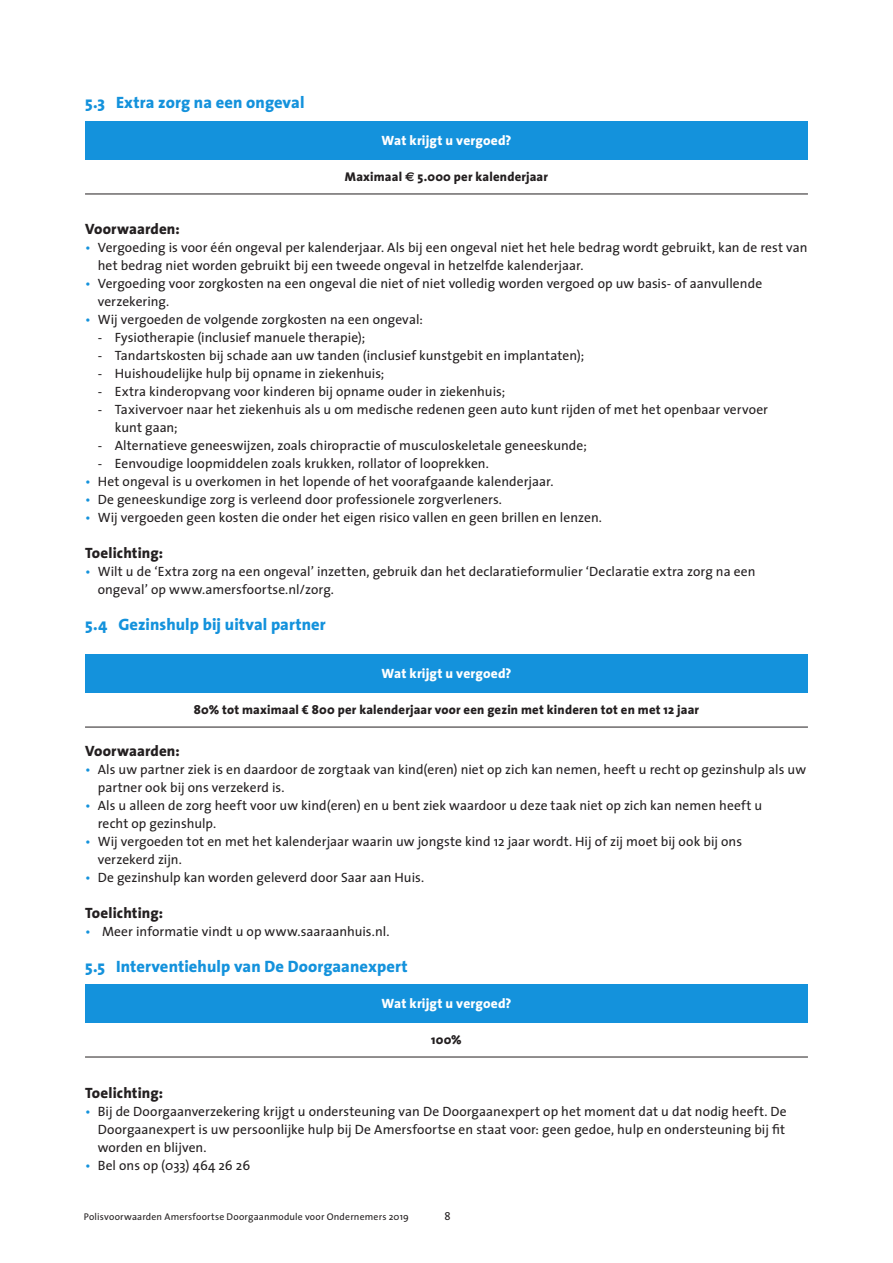
<style>
.page{position:relative;width:893px;height:1263px;background:#fff}
.page>*{position:absolute;margin:0;border:0;box-sizing:border-box;transform-origin:0 0}
._1-Subkop{font:800 16.5px "The Sans";letter-spacing:.005em;color:#1492dc}
._3-Subsubkop_zwart{font:800 15px "The Sans";letter-spacing:.01em;color:#231f20}
._1-Subkop-2{font:800 15px "The Sans";letter-spacing:.01em;color:#231f20}
._4-Platte_tekst_insp{font:13.5px/18px "The Sans";letter-spacing:.005em;color:#231f20}
._1-Tabel_kop_wit{font:800 13.5px "The Sans";letter-spacing:.01em;color:#fff}
._0-Platte_tekst{font:13.5px "The Sans";letter-spacing:.005em;color:#231f20}
._2-Tabel_subkop{font:800 12.75px "The Sans";letter-spacing:.015em;color:#231f20}
.t1{font:11.25px "The Sans";color:#231f20}
.t2{font:9.75px "The Sans";letter-spacing:.02em;color:#231f20}
.s1{font-family:"Euro Sans";font-weight:700}
.s2{color:#1492dc}
</style>
<div class="page">
<div style="left:85px;top:121px;width:723px;height:38px;background:#1492dc"></div>
<hr style="left:85px;top:194px;width:723px;height:1px;background:#231f20">
<div style="left:85px;top:654px;width:723px;height:38px;background:#1492dc"></div>
<hr style="left:85px;top:727px;width:723px;height:1px;background:#231f20">
<div style="left:85px;top:984px;width:723px;height:38px;background:#1492dc"></div>
<hr style="left:85px;top:1057px;width:723px;height:1px;background:#231f20">
<p class="_1-Subkop" style="left:85px;top:88px;width:221px">5.3 Extra zorg na een ongeval</p>
<p class="_1-Tabel_kop_wit" style="left:381px;top:129px;width:131px">Wat krijgt u vergoed?</p>
<p class="_2-Tabel_subkop" style="left:345px;top:166px;width:205px">Maximaal <span class="s1">€</span> 5.000 per kalenderjaar</p>
<p class="_3-Subsubkop_zwart" style="left:85px;top:216px;width:96px">Voorwaarden:</p>
<p class="_4-Platte_tekst_insp" style="left:98px;top:238px;width:711px;text-indent:-13px"><span class="s2">•</span> Vergoeding is voor één ongeval per kalenderjaar. Als bij een ongeval niet het hele bedrag wordt gebruikt, kan de rest van het bedrag niet worden gebruikt bij een tweede ongeval in hetzelfde kalenderjaar.</p>
<p class="_4-Platte_tekst_insp" style="left:98px;top:274px;width:666px;text-indent:-13px"><span class="s2">•</span> Vergoeding voor zorgkosten na een ongeval die niet of niet volledig worden vergoed op uw basis- of aanvullende verzekering.</p>
<p class="_4-Platte_tekst_insp" style="left:85px;top:310px;width:339px"><span class="s2">•</span> Wij vergoeden de volgende zorgkosten na een ongeval:</p>
<p class="_4-Platte_tekst_insp" style="left:98px;top:328px;width:269px">- Fysiotherapie (inclusief manuele therapie);</p>
<p class="_4-Platte_tekst_insp" style="left:98px;top:346px;width:488px">- Tandartskosten bij schade aan uw tanden (inclusief kunstgebit en implantaten);</p>
<p class="_4-Platte_tekst_insp" style="left:98px;top:364px;width:288px">- Huishoudelijke hulp bij opname in ziekenhuis;</p>
<p class="_4-Platte_tekst_insp" style="left:98px;top:382px;width:409px">- Extra kinderopvang voor kinderen bij opname ouder in ziekenhuis;</p>
<p class="_4-Platte_tekst_insp" style="left:115px;top:400px;width:655px;text-indent:-17px">- Taxivervoer naar het ziekenhuis als u om medische redenen geen auto kunt rijden of met het openbaar vervoer kunt gaan;</p>
<p class="_4-Platte_tekst_insp" style="left:98px;top:436px;width:491px">- Alternatieve geneeswijzen, zoals chiropractie of musculoskeletale geneeskunde;</p>
<p class="_4-Platte_tekst_insp" style="left:98px;top:454px;width:393px">- Eenvoudige loopmiddelen zoals krukken, rollator of looprekken.</p>
<p class="_4-Platte_tekst_insp" style="left:85px;top:472px;width:470px"><span class="s2">•</span> Het ongeval is u overkomen in het lopende of het voorafgaande kalenderjaar.</p>
<p class="_4-Platte_tekst_insp" style="left:85px;top:490px;width:418px"><span class="s2">•</span> De geneeskundige zorg is verleend door professionele zorgverleners.</p>
<p class="_4-Platte_tekst_insp" style="left:85px;top:508px;width:518px"><span class="s2">•</span> Wij vergoeden geen kosten die onder het eigen risico vallen en geen brillen en lenzen.</p>
<p class="_3-Subsubkop_zwart" style="left:85px;top:540px;width:80px">Toelichting:</p>
<p class="_4-Platte_tekst_insp" style="left:98px;top:562px;width:659px;text-indent:-13px"><span class="s2">•</span> Wilt u de ‘Extra zorg na een ongeval’ inzetten, gebruik dan het declaratieformulier ‘Declaratie extra zorg na een ongeval’ op www.amersfoortse.nl/zorg.</p>
<p class="_1-Subkop" style="left:85px;top:610px;width:242px">5.4 Gezinshulp bij uitval partner</p>
<p class="_1-Tabel_kop_wit" style="left:381px;top:662px;width:131px">Wat krijgt u vergoed?</p>
<p class="_2-Tabel_subkop" style="left:194px;top:699px;width:507px">80% tot maximaal € 800 per kalenderjaar voor een gezin met kinderen tot en met 12 jaar</p>
<p class="_1-Subkop-2" style="left:85px;top:738px;width:96px">Voorwaarden:</p>
<p class="_4-Platte_tekst_insp" style="left:98px;top:760px;width:710px;text-indent:-13px"><span class="s2">•</span> Als uw partner ziek is en daardoor de zorgtaak van kind(eren) niet op zich kan nemen, heeft u recht op gezinshulp als uw partner ook bij ons verzekerd is.</p>
<p class="_4-Platte_tekst_insp" style="left:98px;top:796px;width:666px;text-indent:-13px"><span class="s2">•</span> Als u alleen de zorg heeft voor uw kind(eren) en u bent ziek waardoor u deze taak niet op zich kan nemen heeft u recht op gezinshulp.</p>
<p class="_4-Platte_tekst_insp" style="left:98px;top:832px;width:646px;text-indent:-13px"><span class="s2">•</span> Wij vergoeden tot en met het kalenderjaar waarin uw jongste kind 12 jaar wordt. Hij of zij moet bij ook bij ons verzekerd zijn.</p>
<p class="_4-Platte_tekst_insp" style="left:85px;top:868px;width:341px"><span class="s2">•</span> De gezinshulp kan worden geleverd door Saar aan Huis.</p>
<p class="_3-Subsubkop_zwart" style="left:85px;top:900px;width:80px">Toelichting:</p>
<p class="_0-Platte_tekst" style="left:85px;top:920px;width:306px"><span class="s2">•</span> Meer informatie vindt u op www.saaraanhuis.nl.</p>
<p class="_1-Subkop" style="left:85px;top:952px;width:324px">5.5 Interventiehulp van De Doorgaanexpert</p>
<p class="_1-Tabel_kop_wit" style="left:381px;top:992px;width:131px">Wat krijgt u vergoed?</p>
<p class="_2-Tabel_subkop" style="left:431px;top:1029px;width:32px">100%</p>
<p class="_3-Subsubkop_zwart" style="left:85px;top:1080px;width:80px">Toelichting:</p>
<p class="_4-Platte_tekst_insp" style="left:98px;top:1102px;width:690px;text-align:justify;text-indent:-13px"><span class="s2">•</span> Bij de Doorgaanverzekering krijgt u ondersteuning van De Doorgaanexpert op het moment dat u dat nodig heeft. De Doorgaanexpert is uw persoonlijke hulp bij De Amersfoortse en staat voor: geen gedoe, hulp en ondersteuning bij fit worden en blijven.</p>
<p class="_4-Platte_tekst_insp" style="left:85px;top:1156px;width:167px"><span class="s2">•</span> Bel ons op (033) 464 26 26</p>
<p class="t2" style="left:84px;top:1208px;width:326px">Polisvoorwaarden Amersfoortse Doorgaanmodule voor Ondernemers 2019</p>
<p class="t1" style="left:444px;top:1207px;width:8px">8</p>
</div>
